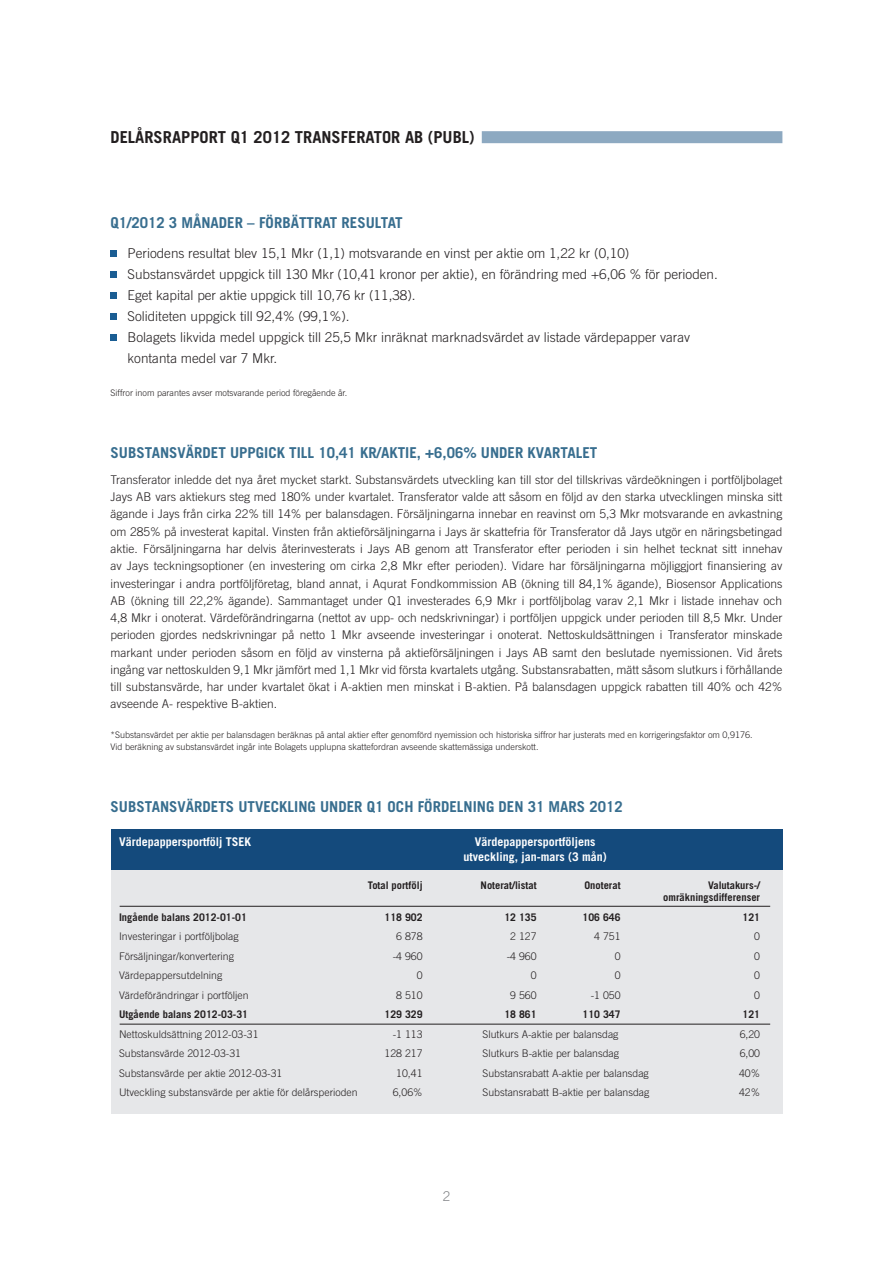
<style>
.page{position:relative;width:893px;height:1263px;background:#fff}
.page>*{position:absolute;margin:0;border:0;box-sizing:border-box;transform-origin:0 0}
.Rubrik_1{font:700 16.5px "Trade Gothic";color:#231f20}
.Rubrik_2{font:700 15px "Trade Gothic";color:#386e8f}
.Bröd1_indrag{font:300 13.5px/21px "Trade Gothic";color:#231f20}
.t1{font:300 13.5px "Trade Gothic";color:#808285}
.Punkter{font:300 12px/17.2px "Trade Gothic";color:#231f20;text-align:justify}
.Bröd1_indrag-2{font:700 12px "Trade Gothic";color:#fff}
.Bröd1_indrag-3{font:300 10.5px "Trade Gothic";color:#231f20}
.Bröd1_indrag-4{font:700 10.5px/12px "Trade Gothic";color:#231f20;text-align:right}
.Punkter-2{font:300 9px/12px "Trade Gothic";color:#231f20}
.Bröd1_indrag-5{font:300 9px "Trade Gothic";color:#231f20}
</style>
<div class="page">
<div style="left:482px;top:131px;width:300px;height:12px;background:#8da9c1"></div>
<svg style="left:111px;top:250px;width:6px;height:6px"></svg>
<svg style="left:111px;top:271px;width:6px;height:6px"></svg>
<svg style="left:111px;top:292px;width:6px;height:6px"></svg>
<svg style="left:111px;top:313px;width:6px;height:6px"></svg>
<svg style="left:111px;top:334px;width:6px;height:6px"></svg>
<div style="left:111px;top:849px;width:671px;height:265px;background:#e6e7e9"></div>
<div style="left:111px;top:830px;width:671px;height:40px;background:#144a7c"></div>
<hr style="left:120px;top:906px;width:650px;height:1px;background:#231f20">
<hr style="left:120px;top:1024px;width:650px;height:1px;background:#231f20">
<p class="Rubrik_1" style="left:111px;top:127px;width:366px">DELÅRSRAPPORT Q1 2012 TRANSFERATOR AB (PUBL)</p>
<p class="Rubrik_2" style="left:111px;top:214px;width:294px">Q1/2012 3 MÅNADER – FÖRBÄTTRAT RESULTAT</p>
<p class="Bröd1_indrag" style="left:128px;top:242px;width:503px">Periodens resultat blev 15,1 Mkr (1,1) motsvarande en vinst per aktie om 1,22 kr (0,10)</p>
<p class="Bröd1_indrag" style="left:128px;top:263px;width:592px">Substansvärdet uppgick till 130 Mkr (10,41 kronor per aktie), en förändring med +6,06 % för perioden.</p>
<p class="Bröd1_indrag" style="left:128px;top:284px;width:290px">Eget kapital per aktie uppgick till 10,76 kr (11,38).</p>
<p class="Bröd1_indrag" style="left:128px;top:305px;width:224px">Soliditeten uppgick till 92,4% (99,1%).</p>
<p class="Bröd1_indrag" style="left:128px;top:326px;width:564px">Bolagets likvida medel uppgick till 25,5 Mkr inräknat marknadsvärdet av listade värdepapper varav kontanta medel var 7 Mkr.</p>
<p class="Bröd1_indrag-5" style="left:111px;top:387px;width:238px">Siffror inom parantes avser motsvarande period föregående år.</p>
<p class="Rubrik_2" style="left:111px;top:444px;width:488px">SUBSTANSVÄRDET UPPGICK TILL 10,41 KR/AKTIE, +6,06% UNDER KVARTALET</p>
<p class="Punkter" style="left:111px;top:471px;width:673px">Transferator inledde det nya året mycket starkt. Substansvärdets utveckling kan till stor del tillskrivas värdeökningen i portföljbolaget Jays AB vars aktiekurs steg med 180% under kvartalet. Transferator valde att såsom en följd av den starka utvecklingen minska sitt ägande i Jays från cirka 22% till 14% per balansdagen. Försäljningarna innebar en reavinst om 5,3 Mkr motsvarande en avkastning om 285% på investerat kapital. Vinsten från aktieförsäljningarna i Jays är skattefria för Transferator då Jays utgör en näringsbetingad aktie. Försäljningarna har delvis återinvesterats i Jays AB genom att Transferator efter perioden i sin helhet tecknat sitt innehav av Jays teckningsoptioner (en investering om cirka 2,8 Mkr efter perioden). Vidare har försäljningarna möjliggjort finansiering av investeringar i andra portföljföretag, bland annat, i Aqurat Fondkommission AB (ökning till 84,1% ägande), Biosensor Applications AB (ökning till 22,2% ägande). Sammantaget under Q1 investerades 6,9 Mkr i portföljbolag varav 2,1 Mkr i listade innehav och 4,8 Mkr i onoterat. Värdeförändringarna (nettot av upp- och nedskrivningar) i portföljen uppgick under perioden till 8,5 Mkr. Under perioden gjordes nedskrivningar på netto 1 Mkr avseende investeringar i onoterat. Nettoskuldsättningen i Transferator minskade markant under perioden såsom en följd av vinsterna på aktieförsäljningen i Jays AB samt den beslutade nyemissionen. Vid årets ingång var nettoskulden 9,1 Mkr jämfört med 1,1 Mkr vid första kvartalets utgång. Substansrabatten, mätt såsom slutkurs i förhållande till substansvärde, har under kvartalet ökat i A-aktien men minskat i B-aktien. På balansdagen uppgick rabatten till 40% och 42% avseende A- respektive B-aktien.</p>
<p class="Punkter-2" style="left:111px;top:728px;width:644px">*Substansvärdet per aktie per balansdagen beräknas på antal aktier efter genomförd nyemission och historiska siffror har justerats med en korrigeringsfaktor om 0,9176.<br>Vid beräkning av substansvärdet ingår inte Bolagets upplupna skattefordran avseende skattemässiga underskott.</p>
<p class="Rubrik_2" style="left:111px;top:797px;width:514px">SUBSTANSVÄRDETS UTVECKLING UNDER Q1 OCH FÖRDELNING DEN 31 MARS 2012</p>
<p class="Bröd1_indrag-2" style="left:119px;top:835px;width:134px">Värdepappersportfölj TSEK</p>
<p class="Bröd1_indrag-2" style="left:475px;top:835px;width:122px">Värdepappersportföljens</p>
<p class="Bröd1_indrag-2" style="left:463px;top:850px;width:145px">utveckling, jan-mars (3 mån)</p>
<p class="Bröd1_indrag-4" style="left:368px;top:879px;width:56px">Total portfölj</p>
<p class="Bröd1_indrag-4" style="left:481px;top:879px;width:58px">Noterat/listat</p>
<p class="Bröd1_indrag-4" style="left:584px;top:879px;width:38px">Onoterat</p>
<p class="Bröd1_indrag-4" style="left:663px;top:879px;width:98px">Valutakurs-/ omräkningsdifferenser</p>
<p class="Bröd1_indrag-4" style="left:119px;top:911px;width:129px">Ingående balans 2012-01-01</p>
<p class="Bröd1_indrag-4" style="left:385px;top:911px;width:39px">118 902</p>
<p class="Bröd1_indrag-4" style="left:504px;top:911px;width:34px">12 135</p>
<p class="Bröd1_indrag-4" style="left:583px;top:911px;width:39px">106 646</p>
<p class="Bröd1_indrag-4" style="left:743px;top:911px;width:19px">121</p>
<p class="Bröd1_indrag-3" style="left:119px;top:930px;width:121px">Investeringar i portföljbolag</p>
<p class="Bröd1_indrag-3" style="left:396px;top:930px;width:28px">6 878</p>
<p class="Bröd1_indrag-3" style="left:510px;top:930px;width:28px">2 127</p>
<p class="Bröd1_indrag-3" style="left:594px;top:930px;width:28px">4 751</p>
<p class="Bröd1_indrag-3" style="left:754px;top:930px;width:7px">0</p>
<p class="Bröd1_indrag-3" style="left:119px;top:950px;width:116px">Försäljningar/konvertering</p>
<p class="Bröd1_indrag-3" style="left:393px;top:950px;width:31px">-4 960</p>
<p class="Bröd1_indrag-3" style="left:507px;top:950px;width:31px">-4 960</p>
<p class="Bröd1_indrag-3" style="left:615px;top:950px;width:7px">0</p>
<p class="Bröd1_indrag-3" style="left:754px;top:950px;width:7px">0</p>
<p class="Bröd1_indrag-3" style="left:119px;top:969px;width:105px">Värdepappersutdelning</p>
<p class="Bröd1_indrag-3" style="left:417px;top:969px;width:7px">0</p>
<p class="Bröd1_indrag-3" style="left:531px;top:969px;width:7px">0</p>
<p class="Bröd1_indrag-3" style="left:615px;top:969px;width:7px">0</p>
<p class="Bröd1_indrag-3" style="left:754px;top:969px;width:7px">0</p>
<p class="Bröd1_indrag-3" style="left:119px;top:989px;width:131px">Värdeförändringar i portföljen</p>
<p class="Bröd1_indrag-3" style="left:396px;top:989px;width:28px">8 510</p>
<p class="Bröd1_indrag-3" style="left:510px;top:989px;width:28px">9 560</p>
<p class="Bröd1_indrag-3" style="left:591px;top:989px;width:31px">-1 050</p>
<p class="Bröd1_indrag-3" style="left:754px;top:989px;width:7px">0</p>
<p class="Bröd1_indrag-4" style="left:119px;top:1008px;width:130px">Utgående balans 2012-03-31</p>
<p class="Bröd1_indrag-4" style="left:385px;top:1008px;width:39px">129 329</p>
<p class="Bröd1_indrag-4" style="left:504px;top:1008px;width:34px">18 861</p>
<p class="Bröd1_indrag-4" style="left:583px;top:1008px;width:39px">110 347</p>
<p class="Bröd1_indrag-4" style="left:743px;top:1008px;width:19px">121</p>
<p class="Bröd1_indrag-3" style="left:119px;top:1028px;width:141px">Nettoskuldsättning 2012-03-31</p>
<p class="Bröd1_indrag-3" style="left:393px;top:1028px;width:31px">-1 113</p>
<p class="Bröd1_indrag-3" style="left:483px;top:1028px;width:137px">Slutkurs A-aktie per balansdag</p>
<p class="Bröd1_indrag-3" style="left:740px;top:1028px;width:22px">6,20</p>
<p class="Bröd1_indrag-3" style="left:119px;top:1047px;width:123px">Substansvärde 2012-03-31</p>
<p class="Bröd1_indrag-3" style="left:385px;top:1047px;width:39px">128 217</p>
<p class="Bröd1_indrag-3" style="left:483px;top:1047px;width:138px">Slutkurs B-aktie per balansdag</p>
<p class="Bröd1_indrag-3" style="left:740px;top:1047px;width:22px">6,00</p>
<p class="Bröd1_indrag-3" style="left:119px;top:1067px;width:165px">Substansvärde per aktie 2012-03-31</p>
<p class="Bröd1_indrag-3" style="left:396px;top:1067px;width:28px">10,41</p>
<p class="Bröd1_indrag-3" style="left:483px;top:1067px;width:168px">Substansrabatt A-aktie per balansdag</p>
<p class="Bröd1_indrag-3" style="left:739px;top:1067px;width:23px">40%</p>
<p class="Bröd1_indrag-3" style="left:119px;top:1086px;width:240px">Utveckling substansvärde per aktie för delårsperioden</p>
<p class="Bröd1_indrag-3" style="left:393px;top:1086px;width:31px">6,06%</p>
<p class="Bröd1_indrag-3" style="left:483px;top:1086px;width:168px">Substansrabatt B-aktie per balansdag</p>
<p class="Bröd1_indrag-3" style="left:739px;top:1086px;width:23px">42%</p>
<p class="t1" style="left:443px;top:1188px;width:9px">2</p>
</div>
